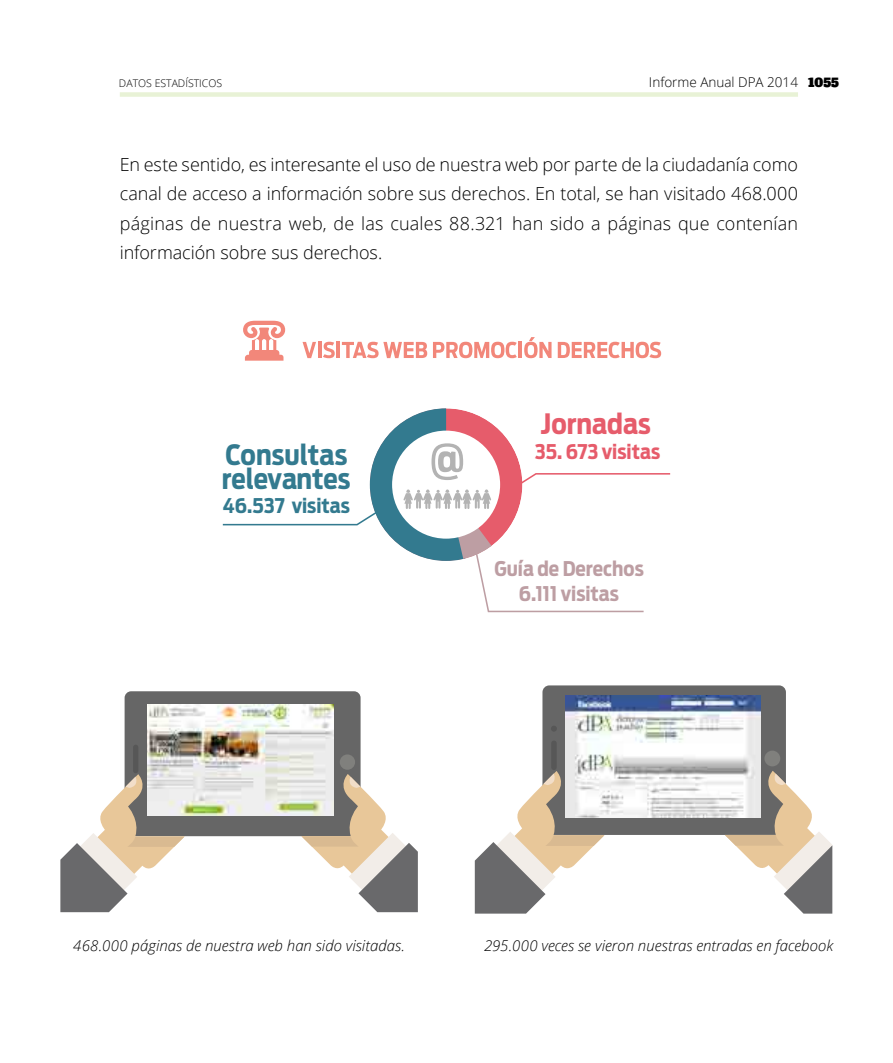
<style>
.page{position:relative;width:893px;height:1063px;background:#fff}
.page>*{position:absolute;margin:0;border:0;box-sizing:border-box;transform-origin:0 0}
.t1{font:700 27.9px "Antenna Cond";color:#337a8f}
.t2{font:700 27.9px "Antenna Cond";color:#e65c6b}
.t3{font:700 20.1px/24.2px "Antenna Cond";color:#bd9ea3;text-align:center}
.t4{font:700 20.1px "Antenna Cond";color:#e65c6b}
.t5{font:700 20.1px "Antenna Cond";color:#337a8f}
.t6{font:300 18px/29.2px "Open Sans";color:#000;text-align:justify}
.t7{font:italic 300 15px "Open Sans";color:#000}
.t8{font:300 13.5px "Open Sans";color:#000}
.t9{font:300 10.5px "Open Sans";color:#000}
.s1{font-family:"Alfa Slab One";font-weight:400;font-size:12px}
</style>
<div class="page">
<div style="left:120px;top:92px;width:678px;height:5px;background:#e8f2d6"></div>
<svg style="left:243px;top:321px;width:42px;height:40px"></svg>
<svg style="left:222px;top:408px;width:449px;height:205px"></svg>
<svg style="left:303px;top:342px;width:13px;height:16px"></svg>
<hr style="left:318px;top:342px;width:3px;height:16px;background:#f2877a">
<svg style="left:323px;top:342px;width:12px;height:16px"></svg>
<hr style="left:337px;top:342px;width:3px;height:16px;background:#f2877a">
<svg style="left:342px;top:342px;width:85px;height:16px"></svg>
<svg style="left:433px;top:342px;width:84px;height:16px"></svg>
<hr style="left:519px;top:342px;width:3px;height:16px;background:#f2877a">
<svg style="left:524px;top:337px;width:28px;height:21px"></svg>
<svg style="left:558px;top:342px;width:103px;height:16px"></svg>
<div style="left:542px;top:685px;width:244px;height:150px;background:#666;border-radius:7px"></div>
<svg style="left:725px;top:771px;width:107px;height:143px"></svg>
<svg style="left:475px;top:771px;width:129px;height:143px"></svg>
<div style="left:551px;top:741px;width:6px;height:29px;background:#575757;border-radius:3px"></div>
<svg style="left:551px;top:726px;width:6px;height:5px"></svg>
<div style="left:764px;top:751px;width:16px;height:15px;background:#80807d;border-radius:50%"></div>
<img style="left:566px;top:695px;width:195px;height:122px">
<div style="left:125px;top:691px;width:236px;height:145px;background:#666;border-radius:7px"></div>
<svg style="left:301px;top:774px;width:117px;height:138px"></svg>
<svg style="left:60px;top:774px;width:125px;height:138px"></svg>
<div style="left:133px;top:745px;width:5px;height:28px;background:#575757;border-radius:3px"></div>
<div style="left:340px;top:754px;width:15px;height:16px;background:#80807d;border-radius:50%"></div>
<img style="left:147px;top:705px;width:186px;height:110px">
<p class="t9" style="left:119px;top:76px;width:97px">DATOS ESTADísti cos</p>
<p class="t8" style="left:649px;top:72px;width:191px">Informe Anual DPA 2014 <span class="s1">1055</span></p>
<p class="t6" style="left:120px;top:149px;width:680px">En este sentido, es interesante el uso de nuestra web por parte de la ciudadanía como canal de acceso a información sobre sus derechos. En total, se han visitado 468.000 páginas de nuestra web, de las cuales 88.321 han sido a páginas que contenían información sobre sus derechos.</p>
<h1 class="t2" style="left:540px;top:408px;width:112px">Jornadas</h1>
<h1 class="t1" style="left:225px;top:439px;width:123px">Consultas</h1>
<p class="t4" style="left:535px;top:439px;width:127px">35. 673 visitas</p>
<h1 class="t1" style="left:222px;top:462px;width:130px">relevantes</h1>
<p class="t5" style="left:223px;top:494px;width:129px">46.537 visitas</p>
<p class="t3" style="left:494px;top:557px;width:151px">Guía de Derechos<br>6.111 visitas</p>
<p class="t7" style="left:73px;top:935px;width:333px">468.000 páginas de nuestra web han sido visitadas.</p>
<p class="t7" style="left:484px;top:935px;width:351px">295.000 veces se vieron nuestras entradas en facebook</p>
</div>
